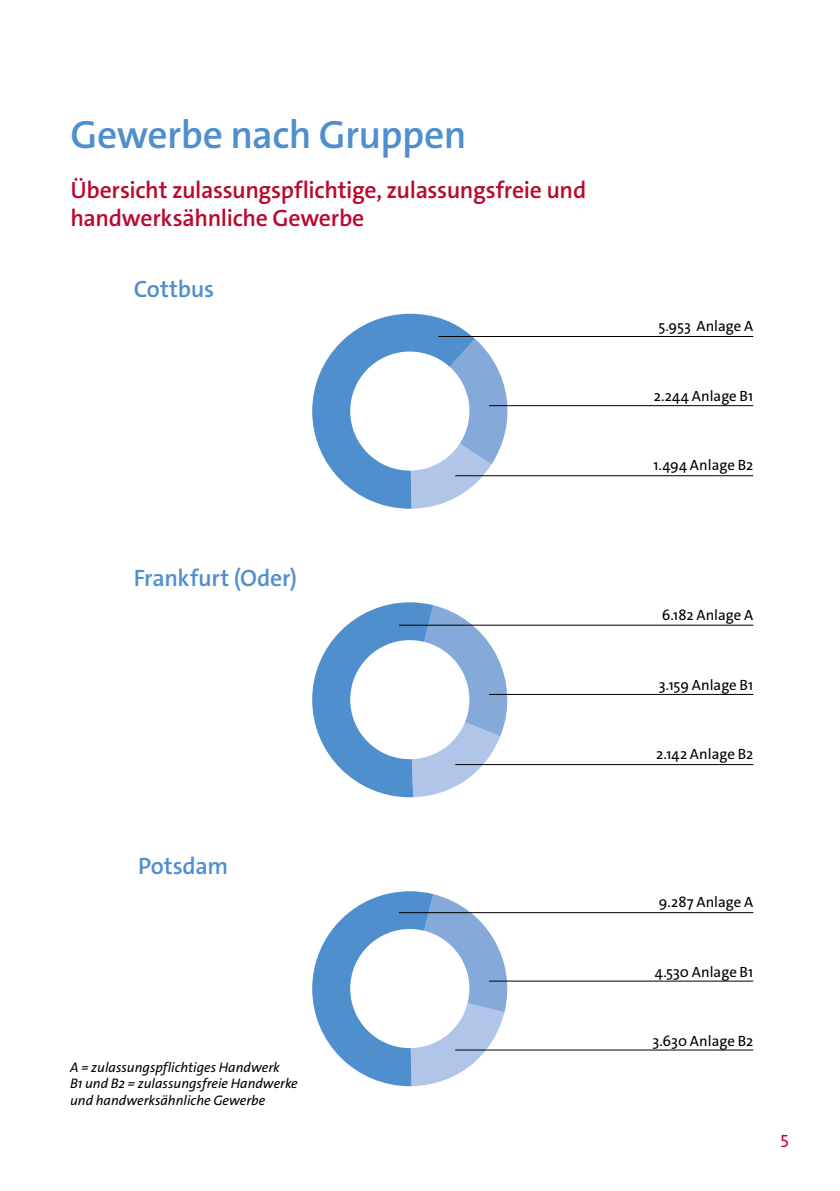
<style>
.page{position:relative;width:840px;height:1191px;background:#fff}
.page>*{position:absolute;margin:0;border:0;box-sizing:border-box;transform-origin:0 0}
.t1{font:600 39.6px "The Sans C4 s";letter-spacing:-.015em;color:#4f8fcd}
.t2{font:600 23.8px/27.8px "The Sans C4 s";letter-spacing:-.015em;color:#b8092e}
.t3{font:600 23.8px "The Sans C4 s";letter-spacing:-.01em;color:#4f8fcd}
.t4{font:17.8px "The Sans C4 s";color:#b8092e}
.t5{font:14.8px "The Sans C4 s";color:#000}
.t6{font:italic 13.8px/16.6px "The Sans C4 s";color:#000}
</style>
<div class="page">
<svg style="left:312px;top:314px;width:205px;height:195px"></svg>
<div style="left:350px;top:351px;width:119px;height:119px;background:#fff;border-radius:50%"></div>
<hr style="left:438px;top:336px;width:315px;height:1px;background:#000">
<hr style="left:488px;top:405px;width:264px;height:1px;background:#000">
<hr style="left:455px;top:475px;width:297px;height:1px;background:#000">
<svg style="left:312px;top:891px;width:205px;height:195px"></svg>
<div style="left:350px;top:929px;width:119px;height:119px;background:#fff;border-radius:50%"></div>
<hr style="left:399px;top:912px;width:354px;height:1px;background:#000">
<hr style="left:488px;top:980px;width:264px;height:1px;background:#000">
<hr style="left:455px;top:1049px;width:297px;height:1px;background:#000">
<svg style="left:312px;top:602px;width:205px;height:195px"></svg>
<div style="left:350px;top:640px;width:119px;height:119px;background:#fff;border-radius:50%"></div>
<hr style="left:399px;top:624px;width:354px;height:1px;background:#000">
<hr style="left:488px;top:694px;width:264px;height:1px;background:#000">
<hr style="left:455px;top:764px;width:297px;height:1px;background:#000">
<h1 class="t1" style="left:70px;top:109px;width:397px">Gewerbe nach Gruppen</h1>
<h2 class="t2" style="left:70px;top:177px;width:517px">Übersicht zulassungspflichtige, zulassungsfreie und handwerksähnliche Gewerbe</h2>
<h2 class="t3" style="left:134px;top:274px;width:82px">Cottbus</h2>
<h2 class="t3" style="left:134px;top:562px;width:165px">Frankfurt (Oder)</h2>
<h2 class="t3" style="left:138px;top:850px;width:92px">Potsdam</h2>
<p class="t6" style="left:70px;top:1058px;width:229px">A = zulassungspflichtiges Handwerk<br>B1 und B2 = zulassungsfreie Handwerke und handwerksähnliche Gewerbe</p>
<p class="t5" style="left:658px;top:316px;width:96px">5.953 Anlage A</p>
<p class="t5" style="left:653px;top:387px;width:101px">2.244 Anlage B1</p>
<p class="t5" style="left:653px;top:456px;width:101px">1.494 Anlage B2</p>
<p class="t5" style="left:661px;top:605px;width:93px">6.182 Anlage A</p>
<p class="t5" style="left:658px;top:675px;width:96px">3.159 Anlage B1</p>
<p class="t5" style="left:655px;top:744px;width:99px">2.142 Anlage B2</p>
<p class="t5" style="left:658px;top:892px;width:96px">9.287 Anlage A</p>
<p class="t5" style="left:654px;top:962px;width:100px">4.530 Anlage B1</p>
<p class="t5" style="left:652px;top:1031px;width:102px">3.630 Anlage B2</p>
<p class="t4" style="left:780px;top:1129px;width:10px">5</p>
</div>
